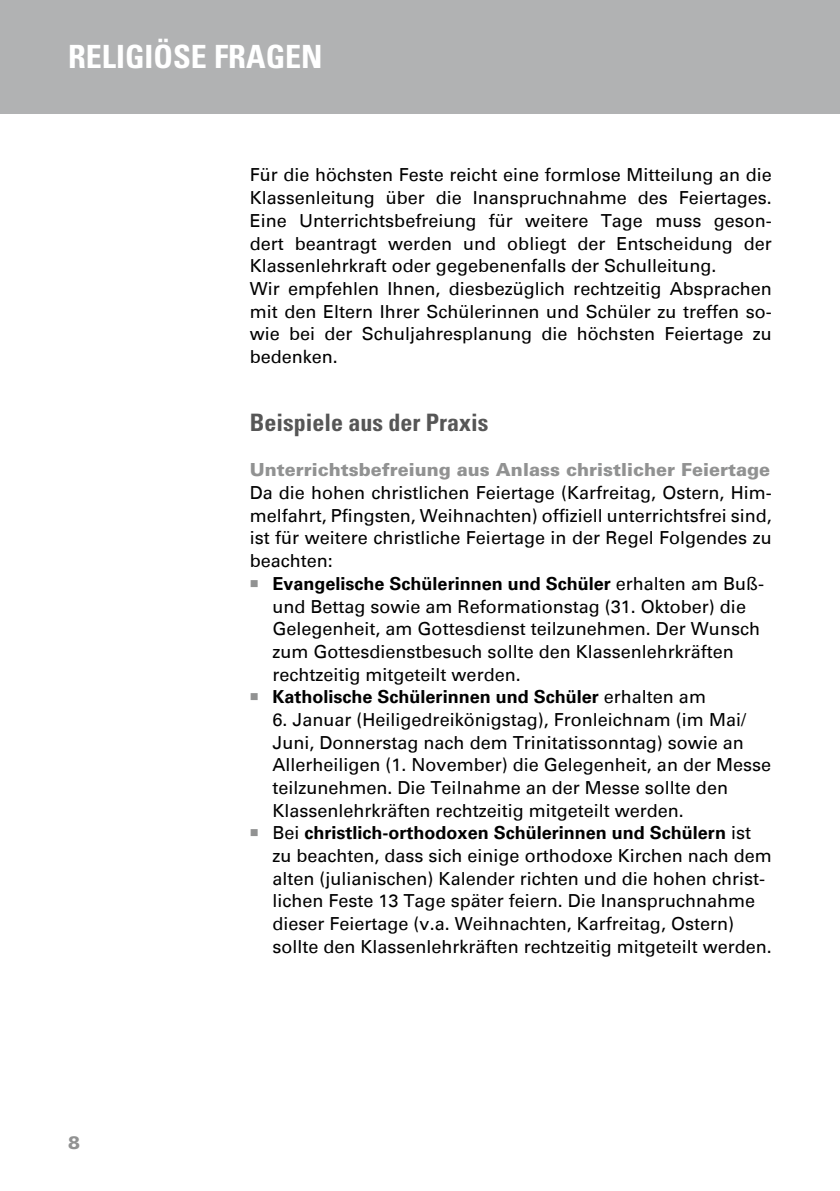
<style>
.page{position:relative;width:840px;height:1191px;background:#fff}
.page>*{position:absolute;margin:0;border:0;box-sizing:border-box;transform-origin:0 0}
.t1{font:700 condensed 32px "Univers LT";color:#fff}
.t2{font:700 condensed 24px "Univers LT";color:#565656}
.t3{font:18px/22.6px "Univers LT";color:#000}
.t4{font:900 18px "Univers LT";color:#919292}
.t5{font:700 18px "Univers LT";color:#000}
.s1{color:#919292}
.s2{font-weight:700}
.s3{font-weight:400}
</style>
<div class="page">
<div style="left:0;top:0;width:839px;height:113px;background:#b1b2b3"></div>
<h1 class="t1" style="left:68px;top:37px;width:256px">Religiöse Fragen</h1>
<p class="t3" style="left:249px;top:164px;width:523px">Für die höchsten Feste reicht eine formlose Mitteilung an die Klassenleitung über die Inanspruchnahme des Feiertages.<br>Eine Unterrichtsbefreiung für weitere Tage muss geson&shy;dert beantragt werden und obliegt der Entscheidung der Klassenlehrkraft oder gegebenenfalls der Schulleitung.<br>Wir empfehlen Ihnen, diesbezüglich rechtzeitig Absprachen mit den Eltern Ihrer Schülerinnen und Schüler zu treffen so&shy;wie bei der Schuljahresplanung die höchsten Feiertage zu bedenken.</p>
<p class="t4" style="left:68px;top:1130px;width:14px">8</p>
<h2 class="t2" style="left:249px;top:408px;width:240px">Beispiele aus der Praxis</h2>
<p class="t4" style="left:249px;top:458px;width:521px">Unterrichtsbefreiung aus Anlass christlicher Feiertage</p>
<p class="t3" style="left:249px;top:481px;width:523px;text-align:justify">Da die hohen christlichen Feiertage (Karfreitag, Ostern, Him&shy;melfahrt, Pfingsten, Weihnachten) offiziell unterrichtsfrei sind, ist für weitere christliche Feiertage in der Regel Folgendes zu beachten:</p>
<p class="t3" style="left:272px;top:572px;width:493px;text-indent:-23px"><span class="s1">■</span> <span class="s2">Evangelische Schülerinnen und Schüler</span> erhalten am Buß&shy;und Bettag sowie am Reformationstag (31. Oktober) die Gelegenheit, am Gottesdienst teilzunehmen. Der Wunsch zum Gottesdienstbesuch sollte den Klassenlehrkräften rechtzeitig mitgeteilt werden.</p>
<p class="t5" style="left:249px;top:686px;width:457px"><span class="s1">■</span> Katholische Schülerinnen und Schüler <span class="s3">erhalten am</span></p>
<p class="t3" style="left:272px;top:708px;width:500px">6. Januar (Heiligedreikönigstag), Fronleichnam (im Mai/ Juni, Donnerstag nach dem Trinitatissonntag) sowie an Allerheiligen (1. November) die Gelegenheit, an der Messe teilzunehmen. Die Teilnahme an der Messe sollte den Klassenlehrkräften rechtzeitig mitgeteilt werden.</p>
<p class="t3" style="left:272px;top:821px;width:500px;text-indent:-23px"><span class="s1">■</span> Bei <span class="s2">christlich-orthodoxen Schülerinnen und Schülern</span> ist zu beachten, dass sich einige orthodoxe Kirchen nach dem alten (julianischen) Kalender richten und die hohen christ&shy;lichen Feste 13 Tage später feiern. Die Inanspruchnahme dieser Feiertage (v.a. Weihnachten, Karfreitag, Ostern) sollte den Klassenlehrkräften rechtzeitig mitgeteilt werden.</p>
</div>
